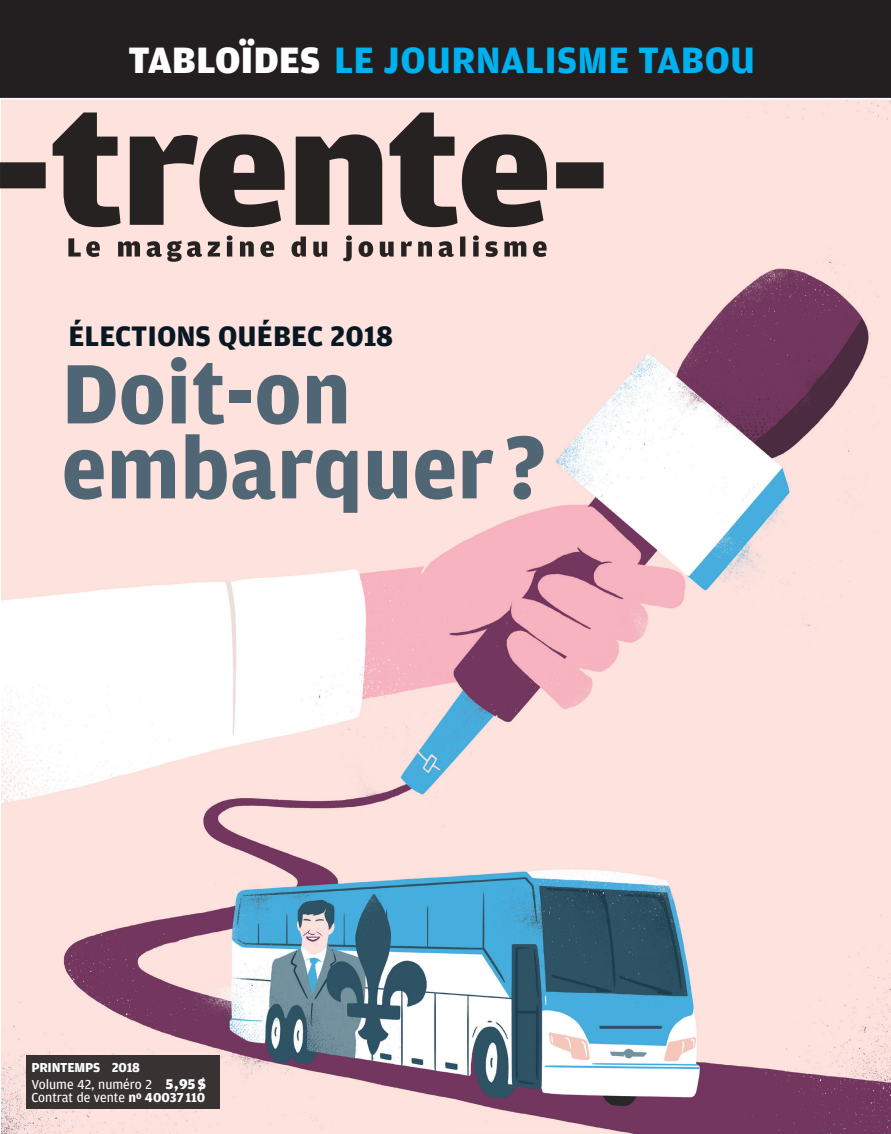
<style>
.page{position:relative;width:891px;height:1134px;background:#fff}
.page>*{position:absolute;margin:0;border:0;box-sizing:border-box;transform-origin:0 0}
.t1{font:700 89.25px/75px "Amplitude";color:#375464}
.LE30_TEX_ENC{font:700 39px "Amplitude";letter-spacing:.01em;color:#00b1ef}
.LE30_TITRE{font:700 30px "Amplitude";color:#071822}
.Texte{font:13.8px "Amplitude";color:#fff}
.Texte-2{font:700 13.8px "Amplitude";letter-spacing:-.02em;color:#fff}
.s1{font-weight:900;color:#fff}
.s2{font-weight:900;font-size:15px}
.s3{font-weight:700}
</style>
<div class="page">
<img style="left:1px;top:97px;width:890px;height:1037px">
<div style="left:0;top:0;width:891px;height:97px;background:#231f20"></div>
<hr style="left:0;top:98px;width:891px;height:1px;background:#fff">
<svg style="left:0;top:112px;width:604px;height:115px;background:#978784"></svg>
<svg style="left:68px;top:235px;width:479px;height:27px;background:#c0aba7"></svg>
<div style="left:26px;top:1055px;width:193px;height:54px;background:#393233"></div>
<p class="LE30_TEX_ENC" style="left:129px;top:39px;width:628px"><span class="s1">TABLOÏDES</span> LE JOURNALISME TABOU</p>
<p class="LE30_TITRE" style="left:68px;top:319px;width:326px">ÉLECTIONS QUÉBEC 2018</p>
<h1 class="t1" style="left:62px;top:357px;width:486px">Doit-on embarquer ?</h1>
<p class="Texte-2" style="left:31px;top:1060px;width:110px">PRINTEMPS 2018</p>
<p class="Texte" style="left:31px;top:1077px;width:176px">Volume 42, numéro 2 <span class="s2">5,95 $</span></p>
<p class="Texte" style="left:31px;top:1090px;width:175px">Contrat de vente <span class="s3">n</span><sup>o</sup> <span class="s3">40037110</span></p>
</div>
